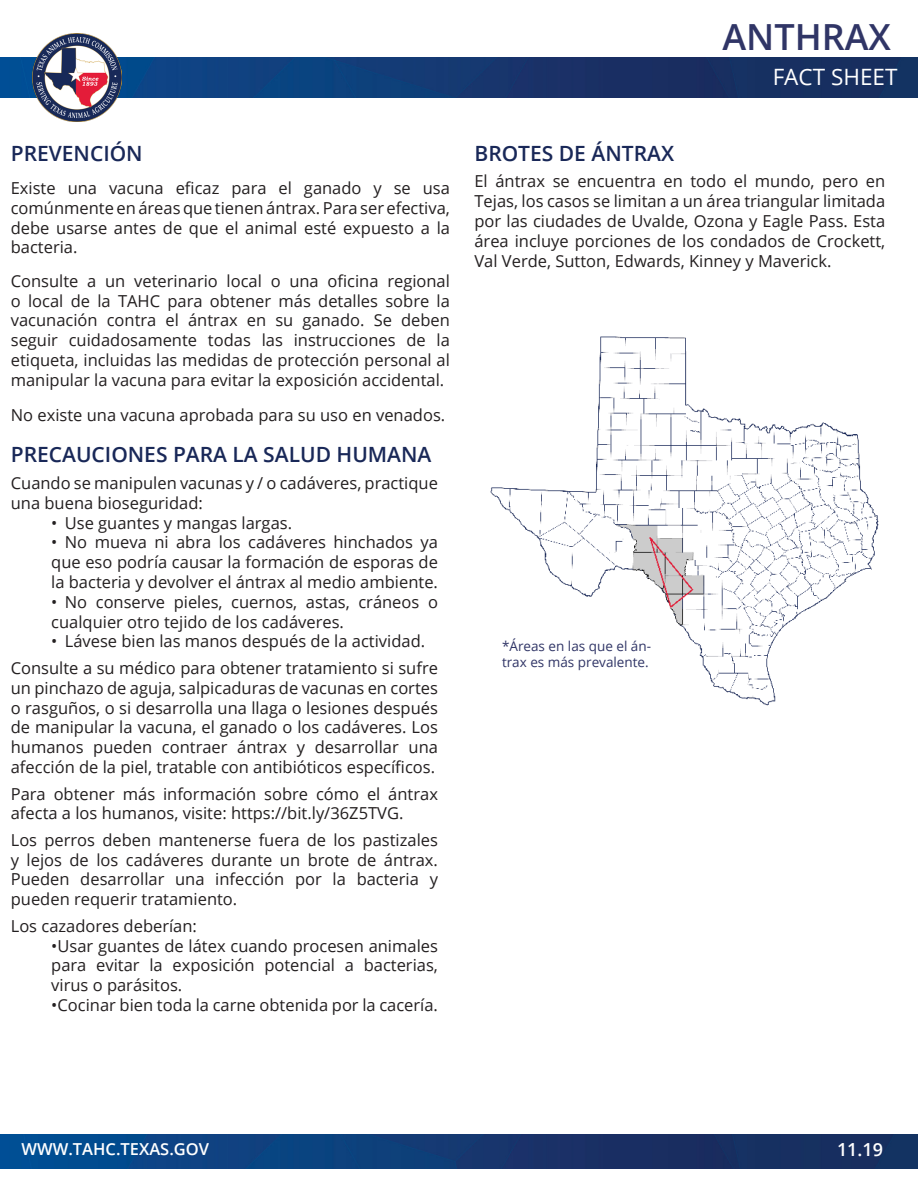
<style>
.page{position:relative;width:918px;height:1188px;background:#fff}
.page>*{position:absolute;margin:0;border:0;box-sizing:border-box;transform-origin:0 0}
.t1{font:600 36px "Open Sans";color:#303566}
.t2{font:22.5px "Open Sans";color:#fff}
.t3{font:600 21px "Open Sans";color:#192858}
.t4{font:600 18px "Open Sans";color:#fff}
.t5{font:16.5px/19.8px "Open Sans";color:#231f20;text-align:justify}
.t6{font:600 16.5px "Open Sans";color:#fff}
.t7{font:13.5px/16.2px "Open Sans";color:#303566}
</style>
<div class="page">
<img style="left:0;top:58px;width:918px;height:40px">
<img style="left:33px;top:33px;width:88px;height:89px">
<img style="left:0;top:1134px;width:918px;height:35px">
<img style="left:490px;top:336px;width:389px;height:370px">
<p class="t3" style="left:11px;top:139px;width:133px">PREVENCIÓN</p>
<p class="t5" style="left:11px;top:178px;width:441px">Existe una vacuna eficaz para el ganado y se usa comúnmente en áreas que tienen ántrax. Para ser efectiva, debe usarse antes de que el animal esté expuesto a la bacteria.</p>
<p class="t5" style="left:11px;top:270px;width:441px">Consulte a un veterinario local o una oficina regional o local de la TAHC para obtener más detalles sobre la vacunación contra el ántrax en su ganado. Se deben seguir cuidadosamente todas las instrucciones de la etiqueta, incluidas las medidas de protección personal al manipular la vacuna para evitar la exposición accidental.</p>
<p class="t5" style="left:11px;top:405px;width:436px">No existe una vacuna aprobada para su uso en venados.</p>
<p class="t3" style="left:11px;top:440px;width:422px">PRECAUCIONES PARA LA SALUD HUMANA</p>
<p class="t5" style="left:11px;top:473px;width:429px">Cuando se manipulen vacunas y / o cadáveres, practique una buena bioseguridad:</p>
<p class="t5" style="left:51px;top:512px;width:242px">• Use guantes y mangas largas.</p>
<p class="t5" style="left:51px;top:532px;width:388px">• No mueva ni abra los cadáveres hinchados ya que eso podría causar la formación de esporas de la bacteria y devolver el ántrax al medio ambiente.</p>
<p class="t5" style="left:51px;top:592px;width:388px">• No conserve pieles, cuernos, astas, cráneos o cualquier otro tejido de los cadáveres.</p>
<p class="t5" style="left:51px;top:631px;width:375px">• Lávese bien las manos después de la actividad.</p>
<p class="t5" style="left:11px;top:658px;width:429px">Consulte a su médico para obtener tratamiento si sufre un pinchazo de aguja, salpicaduras de vacunas en cortes o rasguños, o si desarrolla una llaga o lesiones después de manipular la vacuna, el ganado o los cadáveres. Los humanos pueden contraer ántrax y desarrollar una afección de la piel, tratable con antibióticos específicos.</p>
<p class="t5" style="left:11px;top:783px;width:429px">Para obtener más información sobre cómo el ántrax afecta a los humanos, visite: https://bit.ly/36Z5TVG.</p>
<p class="t5" style="left:11px;top:830px;width:429px">Los perros deben mantenerse fuera de los pastizales y lejos de los cadáveres durante un brote de ántrax.<br>Pueden desarrollar una infección por la bacteria y pueden requerir tratamiento.</p>
<p class="t5" style="left:11px;top:916px;width:188px">Los cazadores deberían:</p>
<p class="t5" style="left:51px;top:935px;width:388px">•Usar guantes de látex cuando procesen animales para evitar la exposición potencial a bacterias, virus o parásitos.</p>
<p class="t5" style="left:51px;top:995px;width:388px">•Cocinar bien toda la carne obtenida por la cacería.</p>
<p class="t1" style="left:722px;top:13px;width:170px">ANTHRAX</p>
<p class="t2" style="left:773px;top:62px;width:126px">FACT SHEET</p>
<p class="t3" style="left:474px;top:139px;width:201px">BROTES DE ÁNTRAX</p>
<p class="t5" style="left:474px;top:171px;width:412px">El ántrax se encuentra en todo el mundo, pero en Tejas, los casos se limitan a un área triangular limitada por las ciudades de Uvalde, Ozona y Eagle Pass. Esta área incluye porciones de los condados de Crockett, Val Verde, Sutton, Edwards, Kinney y Maverick.</p>
<p class="t7" style="left:502px;top:637px;width:151px">*Áreas en las que el án&shy;trax es más prevalente.</p>
<p class="t6" style="left:22px;top:1138px;width:189px">WWW.TAHC.TEXAS.GOV</p>
<p class="t4" style="left:837px;top:1137px;width:48px">11.19</p>
</div>
